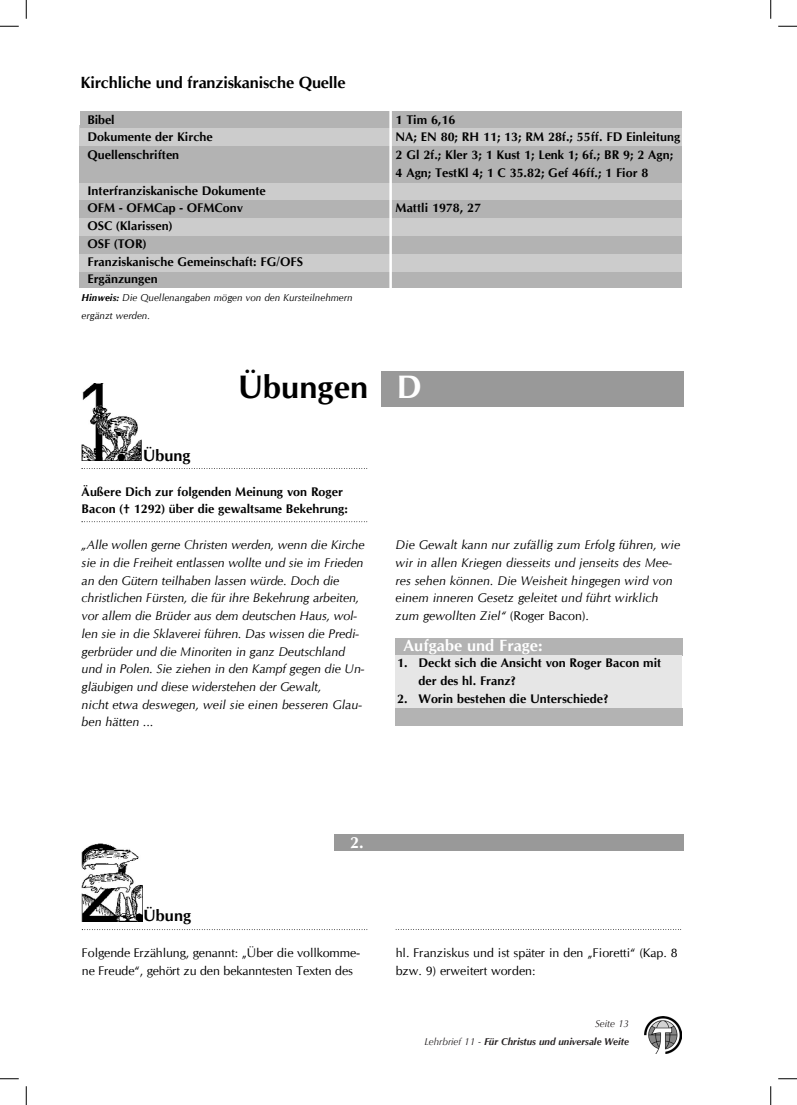
<style>
.page{position:relative;width:797px;height:1105px;background:#fff}
.page>*{position:absolute;margin:0;border:0;box-sizing:border-box;transform-origin:0 0}
.t1{font:700 32.5px "Cg Omega";color:#000}
.t2{font:700 16.25px "Cg Omega";letter-spacing:-.01em;color:#000}
.t3{font:700 16.25px "Cg Omega";color:#fff}
.t4{font:italic 12.5px/17.8px "Cg Omega";letter-spacing:-.01em;color:#000}
.t5{font:700 12.5px/17.8px "Cg Omega";color:#000}
.t6{font:12.5px/17.8px "Cg Omega";letter-spacing:-.01em;color:#000}
.t7{font:italic 10px/17.8px "Cg Omega";color:#000}
.t8{font:italic 700 10px/17.8px "Optima";color:#231f20;text-align:right}
.t9{font:italic 700 10px/17.8px "Cg Omega";color:#000;text-align:right}
.s1{font-weight:700}
.s2{color:#fff}
.s3{font-style:normal}
.s4{font-weight:400}
</style>
<div class="page">
<div style="left:381px;top:371px;width:302px;height:35px;background:#999"></div>
<div style="left:79px;top:271px;width:603px;height:16px;background:#b3b3b3"></div>
<div style="left:79px;top:253px;width:603px;height:19px;background:#ccc"></div>
<div style="left:79px;top:235px;width:603px;height:19px;background:#b3b3b3"></div>
<div style="left:79px;top:218px;width:603px;height:18px;background:#ccc"></div>
<div style="left:79px;top:199px;width:603px;height:19px;background:#b3b3b3"></div>
<div style="left:79px;top:183px;width:603px;height:17px;background:#ccc"></div>
<div style="left:79px;top:145px;width:603px;height:38px;background:#b3b3b3"></div>
<div style="left:79px;top:126px;width:603px;height:20px;background:#ccc"></div>
<div style="left:80px;top:111px;width:601px;height:17px;background:#b3b3b3"></div>
<svg style="left:82px;top:468px;width:285px;height:1px"></svg>
<svg style="left:82px;top:521px;width:285px;height:1px"></svg>
<img style="left:81px;top:383px;width:60px;height:78px">
<div style="left:395px;top:638px;width:287px;height:17px;background:#b3b3b3"></div>
<div style="left:395px;top:708px;width:287px;height:18px;background:#b3b3b3"></div>
<div style="left:395px;top:655px;width:287px;height:53px;background:#e6e6e6"></div>
<div style="left:333px;top:834px;width:350px;height:17px;background:#999"></div>
<svg style="left:82px;top:929px;width:285px;height:1px"></svg>
<svg style="left:395px;top:929px;width:286px;height:1px"></svg>
<img style="left:82px;top:844px;width:60px;height:77px">
<hr style="left:389px;top:109px;width:3px;height:180px;background:#fff">
<img style="left:644px;top:1016px;width:37px;height:38px">
<svg style="left:0;top:25px;width:19px;height:2px"></svg>
<svg style="left:778px;top:25px;width:19px;height:2px"></svg>
<svg style="left:0;top:1078px;width:19px;height:1px"></svg>
<svg style="left:778px;top:1078px;width:19px;height:1px"></svg>
<svg style="left:25px;top:0;width:2px;height:19px"></svg>
<svg style="left:25px;top:1086px;width:2px;height:19px"></svg>
<svg style="left:770px;top:0;width:1px;height:19px"></svg>
<svg style="left:770px;top:1086px;width:1px;height:19px"></svg>
<h2 class="t2" style="left:80px;top:73px;width:267px">Kirchliche und franziskanische Quelle</h2>
<p class="t5" style="left:87px;top:111px;width:127px">Bibel<br>Dokumente der Kirche<br>Quellenschriften</p>
<p class="t5" style="left:87px;top:182px;width:217px">Interfranziskanische Dokumente<br>OFM - OFMCap - OFMConv<br>OSC (Klarissen)<br>OSF (TOR)<br>Franziskanische Gemeinschaft: FG/OFS<br>Ergänzungen</p>
<p class="t7" style="left:82px;top:289px;width:272px"><span class="s1">Hinweis:</span> Die Quellenangaben mögen von den Kursteilnehmern ergänzt werden.</p>
<p class="t5" style="left:395px;top:110px;width:286px">1 Tim 6,16<br>NA; EN 80; RH 11; 13; RM 28f.; 55ff. FD Einleitung 2 Gl 2f.; Kler 3; 1 Kust 1; Lenk 1; 6f.; BR 9; 2 Agn; 4 Agn; TestKl 4; 1 C 35.82; Gef 46ff.; 1 Fior 8</p>
<p class="t5" style="left:395px;top:199px;width:87px">Mattli 1978, 27</p>
<h1 class="t1" style="left:238px;top:368px;width:185px">Übungen <span class="s2">D</span></h1>
<h2 class="t2" style="left:143px;top:446px;width:49px">Übung</h2>
<p class="t5" style="left:82px;top:483px;width:268px">Äußere Dich zur folgenden Meinung von Roger<br>Bacon († 1292) über die gewaltsame Bekehrung:</p>
<p class="t4" style="left:82px;top:536px;width:284px">„Alle wollen gerne Christen werden, wenn die Kirche sie in die Freiheit entlassen wollte und sie im Frieden an den Gütern teilhaben lassen würde. Doch die christlichen Fürsten, die für ihre Bekehrung arbeiten, vor allem die Brüder aus dem deutschen Haus, wol&shy;len sie in die Sklaverei führen. Das wissen die Predi&shy;gerbrüder und die Minoriten in ganz Deutschland und in Polen. Sie ziehen in den Kampf gegen die Un&shy;gläubigen und diese widerstehen der Gewalt,<br>nicht etwa deswegen, weil sie einen besseren Glau&shy;ben hätten ...</p>
<p class="t4" style="left:395px;top:536px;width:286px">Die Gewalt kann nur zufällig zum Erfolg führen, wie wir in allen Kriegen diesseits und jenseits des Mee&shy;res sehen können. Die Weisheit hingegen wird von einem inneren Gesetz geleitet und führt wirklich zum gewollten Ziel“ <span class="s3">(Roger Bacon).</span></p>
<h2 class="t3" style="left:403px;top:636px;width:141px">Aufgabe und Frage:</h2>
<p class="t5" style="left:418px;top:654px;width:244px;text-indent:-21px">1. Deckt sich die Ansicht von Roger Bacon mit der des hl. Franz?</p>
<p class="t5" style="left:397px;top:689px;width:213px">2. Worin bestehen die Unterschiede?</p>
<h2 class="t3" style="left:350px;top:833px;width:15px">2.</h2>
<h2 class="t2" style="left:143px;top:905px;width:49px">Übung</h2>
<p class="t6" style="left:82px;top:944px;width:279px">Folgende Erzählung, genannt: „Über die vollkomme&shy;ne Freude“, gehört zu den bekanntesten Texten des</p>
<p class="t6" style="left:395px;top:944px;width:283px">hl. Franziskus und ist später in den „Fioretti“ (Kap. 8 bzw. 9) erweitert worden:</p>
<p class="t8" style="left:424px;top:1015px;width:206px"><span class="s4">Seite 13<br>Lehrbrief 11 -</span> Für Christus und universale Weite</p>
<p class="t9" style="left:422px;top:1015px;width:207px"><span class="s4">Seite 13<br>Lehrbrief 11 -</span> Für Christus und universale Weite</p>
</div>
